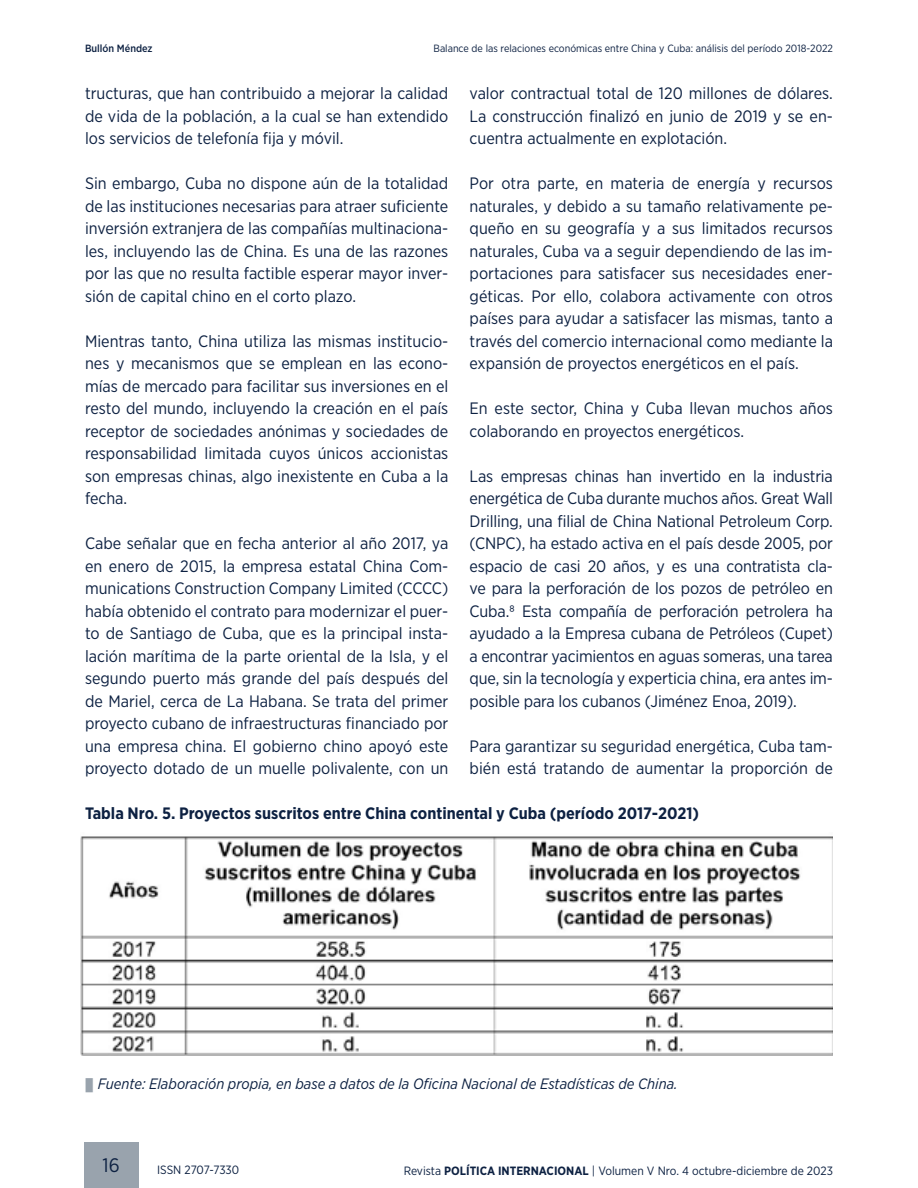
<style>
.page{position:relative;width:918px;height:1188px;background:#fff}
.page>*{position:absolute;margin:0;border:0;box-sizing:border-box;transform-origin:0 0}
.t1{font:19.5px "Gotham Narrow";color:#0d2142}
.t2{font:16.5px/22.5px "Gotham Narrow";color:#0d2142;text-align:justify}
.t3{font:700 16.5px "Gotham Narrow";color:#0d2142}
.t4{font:italic 15px "Gotham Narrow";color:#0d2142}
.t5{font:12px "Gotham Narrow";color:#0d2142}
.t6{font:10.5px "Gotham Narrow";color:#0d2142}
.t7{font:500 10.5px "Gotham Narrow";color:#0d2142}
.s1{font-family:"STIX General";font-style:normal;color:#99a3ad}
.s2{font-weight:700}
</style>
<div class="page">
<img style="left:80px;top:836px;width:753px;height:220px">
<div style="left:84px;top:1143px;width:54px;height:45px;background:#99a3ad"></div>
<p class="t7" style="left:85px;top:41px;width:69px">Bullón Méndez</p>
<p class="t6" style="left:433px;top:41px;width:401px">Balance de las relaciones económicas entre China y Cuba: análisis del período 2018-2022</p>
<p class="t2" style="left:85px;top:82px;width:365px">tructuras, que han contribuido a mejorar la calidad de vida de la población, a la cual se han extendido los servicios de telefonía fija y móvil.</p>
<p class="t2" style="left:85px;top:172px;width:365px">Sin embargo, Cuba no dispone aún de la totalidad de las instituciones necesarias para atraer suficiente inversión extranjera de las compañías multinaciona&shy;les, incluyendo las de China. Es una de las razones por las que no resulta factible esperar mayor inver&shy;sión de capital chino en el corto plazo.</p>
<p class="t2" style="left:85px;top:329px;width:365px">Mientras tanto, China utiliza las mismas institucio&shy;nes y mecanismos que se emplean en las econo&shy;mías de mercado para facilitar sus inversiones en el resto del mundo, incluyendo la creación en el país receptor de sociedades anónimas y sociedades de responsabilidad limitada cuyos únicos accionistas son empresas chinas, algo inexistente en Cuba a la fecha.</p>
<p class="t2" style="left:85px;top:532px;width:365px">Cabe señalar que en fecha anterior al año 2017, ya en enero de 2015, la empresa estatal China Com&shy;munications Construction Company Limited (CCCC) había obtenido el contrato para modernizar el puer&shy;to de Santiago de Cuba, que es la principal insta&shy;lación marítima de la parte oriental de la Isla, y el segundo puerto más grande del país después del de Mariel, cerca de La Habana. Se trata del primer proyecto cubano de infraestructuras financiado por una empresa china. El gobierno chino apoyó este proyecto dotado de un muelle polivalente, con un</p>
<p class="t2" style="left:470px;top:82px;width:365px">valor contractual total de 120 millones de dólares.<br>La construcción finalizó en junio de 2019 y se en&shy;cuentra actualmente en explotación.</p>
<p class="t2" style="left:470px;top:172px;width:365px">Por otra parte, en materia de energía y recursos naturales, y debido a su tamaño relativamente pe&shy;queño en su geografía y a sus limitados recursos naturales, Cuba va a seguir dependiendo de las im&shy;portaciones para satisfacer sus necesidades ener&shy;géticas. Por ello, colabora activamente con otros países para ayudar a satisfacer las mismas, tanto a través del comercio internacional como mediante la expansión de proyectos energéticos en el país.</p>
<p class="t2" style="left:470px;top:397px;width:365px">En este sector, China y Cuba llevan muchos años colaborando en proyectos energéticos.</p>
<p class="t2" style="left:470px;top:464px;width:365px">Las empresas chinas han invertido en la industria energética de Cuba durante muchos años. Great Wall Drilling, una filial de China National Petroleum Corp. (CNPC), ha estado activa en el país desde 2005, por espacio de casi 20 años, y es una contratista cla&shy;ve para la perforación de los pozos de petróleo en Cuba.8 Esta compañía de perforación petrolera ha ayudado a la Empresa cubana de Petróleos (Cupet) a encontrar yacimientos en aguas someras, una tarea que, sin la tecnología y experticia china, era antes im&shy;posible para los cubanos (Jiménez Enoa, 2019).</p>
<p class="t2" style="left:470px;top:734px;width:365px">Para garantizar su seguridad energética, Cuba tam&shy;bién está tratando de aumentar la proporción de</p>
<p class="t3" style="left:85px;top:803px;width:616px">Tabla Nro. 5. Proyectos suscritos entre China continental y Cuba (período 2017-2021)</p>
<p class="t4" style="left:85px;top:1074px;width:594px"><span class="s1">▮</span> Fuente: Elaboración propia, en base a datos de la Oficina Nacional de Estadísticas de China.</p>
<p class="t1" style="left:103px;top:1153px;width:19px">16</p>
<p class="t5" style="left:157px;top:1162px;width:84px">ISSN 2707-7330</p>
<p class="t5" style="left:404px;top:1164px;width:431px">Revista <span class="s2">POLÍTICA INTERNACIONAL</span> | Volumen V Nro. 4 octubre-diciembre de 2023</p>
</div>
